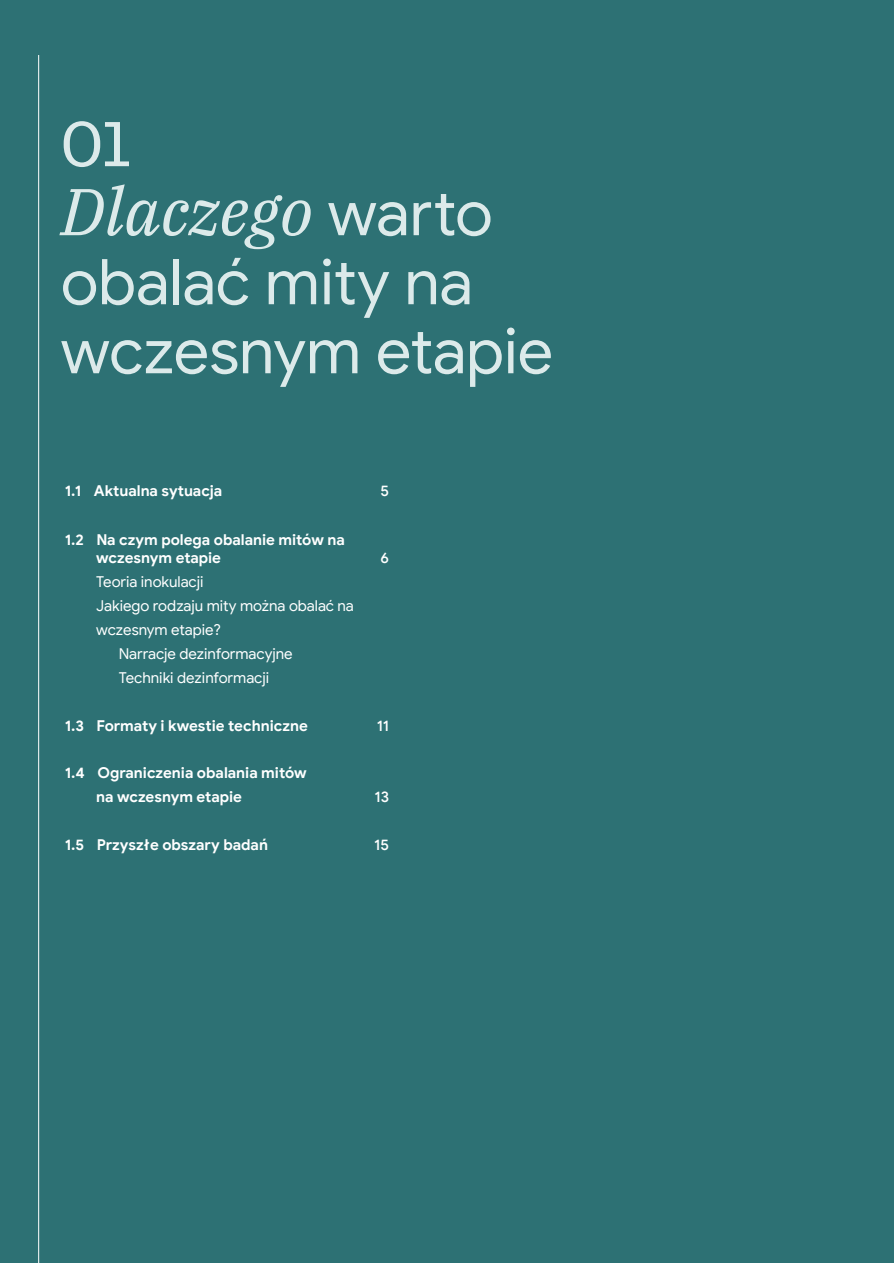
<style>
.page{position:relative;width:894px;height:1263px;background:#fff}
.page>*{position:absolute;margin:0;border:0;box-sizing:border-box;transform-origin:0 0}
.t1{font:italic 66px "IBM Plex Serif";color:#dceaea}
.t2{font:63px/69px "Google Sans";letter-spacing:-.005em;color:#dceaea}
.t3{font:63px "Jigsaw Sans";color:#dceaea}
.t4{font:700 15px/18px "Google Sans";letter-spacing:-.005em;color:#fff}
.t5{font:15px/24px "Google Sans";letter-spacing:-.005em;color:#fff}
.t6{font:500 15px "Google Sans";color:#fff}
.s1{font-family:"Google Sans";font-style:normal;font-size:63px}
</style>
<div class="page">
<div style="left:0;top:0;width:893px;height:1263px;background:#2d7174"></div>
<hr style="left:38px;top:0;width:1px;height:1263px;background:#fff">
<div style="left:20px;top:0;width:37px;height:54px;background:#2d7174"></div>
<p class="t3" style="left:61px;top:106px;width:72px">01</p>
<p class="t1" style="left:61px;top:161px;width:433px">Dlaczego <span class="s1">warto</span></p>
<p class="t2" style="left:61px;top:247px;width:493px">obalać mity na wczesnym etapie</p>
<p class="t4" style="left:65px;top:482px;width:159px">1.1 Aktualna sytuacja</p>
<p class="t6" style="left:380px;top:481px;width:10px">5</p>
<p class="t4" style="left:96px;top:530px;width:250px;text-indent:-31px">1.2 Na czym polega obalanie mitów na wczesnym etapie</p>
<p class="t6" style="left:380px;top:548px;width:10px">6</p>
<p class="t5" style="left:96px;top:569px;width:259px">Teoria inokulacji<br>Jakiego rodzaju mity można obalać na wczesnym etapie?</p>
<p class="t5" style="left:119px;top:641px;width:175px">Narracje dezinformacyjne</p>
<p class="t5" style="left:119px;top:665px;width:152px">Techniki dezinformacji</p>
<p class="t4" style="left:65px;top:716px;width:244px">1.3 Formaty i kwestie techniczne</p>
<p class="t6" style="left:376px;top:716px;width:14px">11</p>
<p class="t4" style="left:96px;top:761px;width:212px;line-height:24px;text-indent:-31px">1.4 Ograniczenia obalania mitów na wczesnym etapie</p>
<p class="t6" style="left:374px;top:787px;width:16px">13</p>
<p class="t4" style="left:65px;top:836px;width:205px">1.5 Przyszłe obszary badań</p>
<p class="t6" style="left:374px;top:835px;width:16px">15</p>
</div>
